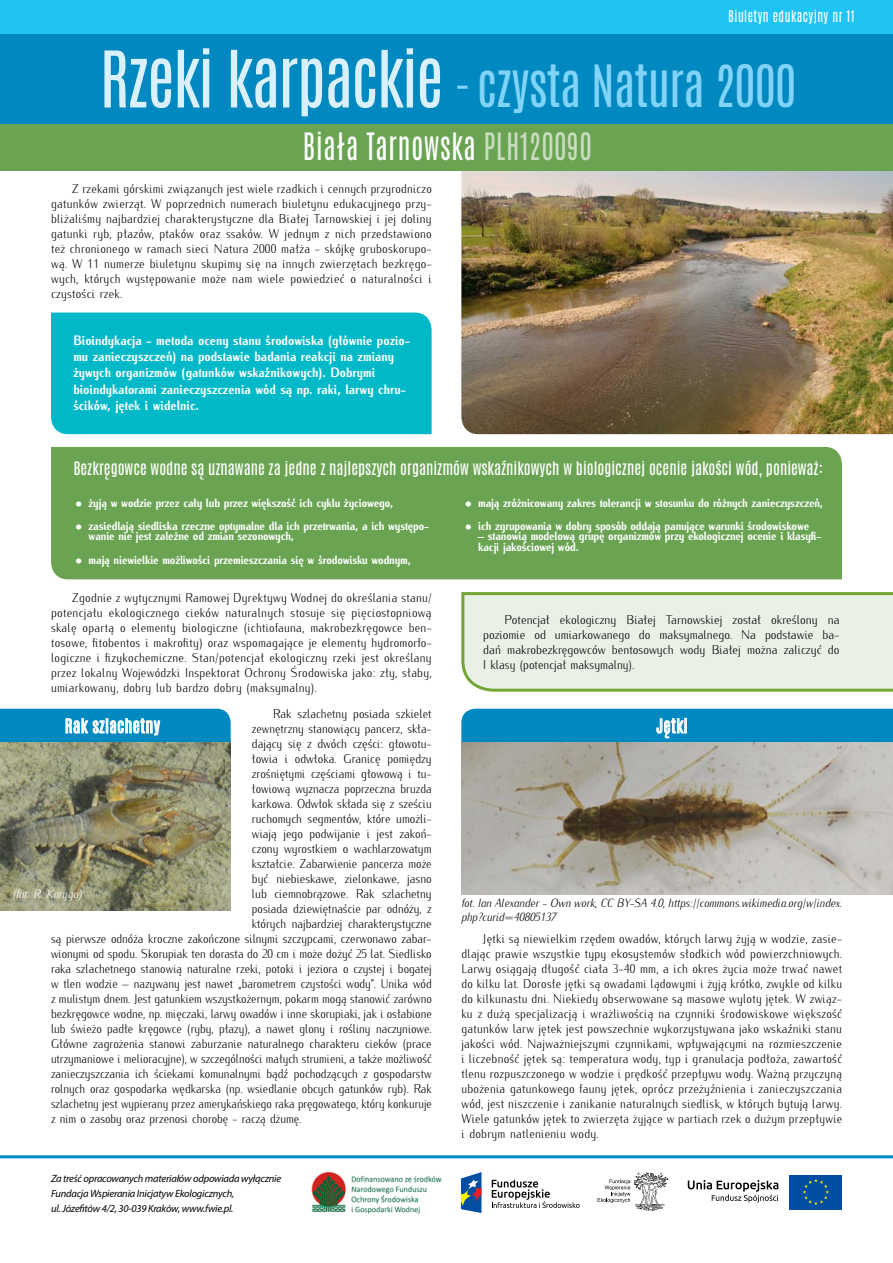
<style>
.page{position:relative;width:893px;height:1263px;background:#fff}
.page>*{position:absolute;margin:0;border:0;box-sizing:border-box;transform-origin:0 0}
.t1{font:66.3px "Antonio";letter-spacing:-.025em;color:#daf1fd;scale:.95 1}
.t2{font:48.75px "Antonio";letter-spacing:-.01em;color:#81d4f7;scale:.95 1}
.t3{font:31.5px "Antonio";letter-spacing:.03em;color:#fff;scale:.85 1}
.t4{font:16.5px "Antonio";letter-spacing:.02em;color:#fff}
.t5{font:15.45px "Antonio";color:#fff}
.t6{font:800 13.5px/16.2px "Iwona Cond";color:#fff}
.t7{font:13.5px "Antonio";letter-spacing:.04em;color:#fff;scale:.91 1}
.t8{font:300 12.75px/15px "Iwona Cond";color:#000;text-align:justify}
.t9{font:300 12.75px "Iwona Cond";color:#000;scale:.96 1}
.t10{font:800 12px/10.5px "Iwona Cond";letter-spacing:-.015em;color:#fff}
.t11{font:italic 300 12px/13.5px "Iwona Cond";color:#000}
.t12{font:italic 300 12px "Iwona Cond";color:#fff}
.t13{font:italic 10.5px/15px "Myriad Pro";letter-spacing:-.02em;color:#000}
.s1{color:#caddc1}
</style>
<div class="page">
<svg style="left:461px;top:592px;width:432px;height:100px;background:#e1ebda"></svg>
<img style="left:461px;top:171px;width:432px;height:263px">
<div style="left:0;top:33px;width:893px;height:91px;background:#0089c0"></div>
<div style="left:0;top:124px;width:893px;height:47px;background:#6aa453"></div>
<div style="left:0;top:0;width:893px;height:33px;background:#20c4f4"></div>
<div style="left:51px;top:313px;width:381px;height:121px;background:#00b9c8"></div>
<svg style="left:598px;top:1172px;width:70px;height:39px"></svg>
<div style="left:790px;top:1175px;width:52px;height:34px;background:#034ea2"></div>
<svg style="left:803px;top:1179px;width:26px;height:26px"></svg>
<svg style="left:688px;top:1180px;width:90px;height:22px"></svg>
<svg style="left:461px;top:1172px;width:20px;height:41px"></svg>
<svg style="left:492px;top:1180px;width:88px;height:28px"></svg>
<hr style="left:0;top:1155px;width:893px;height:3px;background:#0089c0">
<div style="left:51px;top:447px;width:791px;height:132px;background:#6aa453"></div>
<svg style="left:0;top:709px;width:231px;height:34px;background:#1c94c3"></svg>
<img style="left:0;top:743px;width:231px;height:168px">
<div style="left:461px;top:709px;width:432px;height:34px;background:#0089c0"></div>
<img style="left:461px;top:743px;width:432px;height:151px">
<img style="left:311px;top:1172px;width:131px;height:42px">
<p class="t7" style="left:728px;top:6px;width:140px">Biuletyn edukacyjny nr 11</p>
<h1 class="t1" style="left:100px;top:30px;width:363px">Rzeki karpackie</h1>
<h2 class="t2" style="left:456px;top:51px;width:360px">- czysta Natura 2000</h2>
<h3 class="t3" style="left:303px;top:123px;width:341px">Biała Tarnowska <span class="s1">PLH120090</span></h3>
<p class="t8" style="left:51px;top:180px;width:382px;text-indent:21px">Z rzekami górskimi związanych jest wiele rzadkich i cennych przyrodniczo gatunków zwierząt. W poprzednich numerach biuletynu edukacyjnego przy&shy;bliżaliśmy najbardziej charakterystyczne dla Białej Tarnowskiej i jej doliny gatunki ryb, płazów, ptaków oraz ssaków. W jednym z nich przedstawiono też chronionego w ramach sieci Natura 2000 małża - skójkę gruboskorupo&shy;wą. W 11 numerze biuletynu skupimy się na innych zwierzętach bezkręgo&shy;wych, których występowanie może nam wiele powiedzieć o naturalności i czystości rzek.</p>
<p class="t6" style="left:73px;top:331px;width:338px">Bioindykacja - metoda oceny stanu środowiska (głównie pozio&shy;mu zanieczyszczeń) na podstawie badania reakcji na zmiany żywych organizmów (gatunków wskaźnikowych). Dobrymi bioindykatorami zanieczyszczenia wód są np. raki, larwy chru&shy;ścików, jętek i widelnic.</p>
<p class="t5" style="left:73px;top:457px;width:751px">Bezkręgowce wodne są uznawane za jedne z najlepszych organizmów wskaźnikowych w biologicznej ocenie jakości wód, ponieważ:</p>
<p class="t10" style="left:76px;top:497px;width:319px">• żyją w wodzie przez cały lub przez większość ich cyklu życiowego,</p>
<p class="t10" style="left:89px;top:520px;width:342px;text-indent:-13px">• zasiedlają siedliska rzeczne optymalne dla ich przetrwania, a ich występo&shy;wanie nie jest zależne od zmian sezonowych,</p>
<p class="t10" style="left:76px;top:554px;width:336px">• mają niewielkie możliwości przemieszczania się w środowisku wodnym,</p>
<p class="t8" style="left:51px;top:589px;width:382px;text-indent:21px">Zgodnie z wytycznymi Ramowej Dyrektywy Wodnej do określania stanu/ potencjału ekologicznego cieków naturalnych stosuje się pięciostopniową skalę opartą o elementy biologiczne (ichtiofauna, makrobezkręgowce ben&shy;tosowe, fitobentos i makrofity) oraz wspomagające je elementy hydromorfo&shy;logiczne i fizykochemiczne. Stan/potencjał ekologiczny rzeki jest określany przez lokalny Wojewódzki Inspektorat Ochrony Środowiska jako: zły, słaby, umiarkowany, dobry lub bardzo dobry (maksymalny).</p>
<p class="t8" style="left:273px;top:705px;width:160px">Rak szlachetny posiada szkielet</p>
<p class="t8" style="left:252px;top:720px;width:181px">zewnętrzny stanowiący pancerz, skła-</p>
<p class="t8" style="left:252px;top:735px;width:181px">dający się z dwóch części: głowotu-</p>
<p class="t8" style="left:252px;top:750px;width:181px">łowia i odwłoka. Granicę pomiędzy</p>
<p class="t8" style="left:252px;top:765px;width:181px">zrośniętymi częściami głowową i tu-</p>
<p class="t8" style="left:252px;top:780px;width:181px">łowiową wyznacza poprzeczna bruzda</p>
<p class="t8" style="left:252px;top:795px;width:181px">karkowa. Odwłok składa się z sześciu</p>
<p class="t8" style="left:252px;top:810px;width:181px">ruchomych segmentów, które umożli-</p>
<p class="t8" style="left:252px;top:825px;width:181px">wiają jego podwijanie i jest zakoń-</p>
<p class="t8" style="left:252px;top:840px;width:181px">czony wyrostkiem o wachlarzowatym</p>
<p class="t8" style="left:252px;top:855px;width:181px">kształcie. Zabarwienie pancerza może</p>
<p class="t8" style="left:252px;top:870px;width:181px">być niebieskawe, zielonkawe, jasno</p>
<p class="t8" style="left:252px;top:885px;width:181px">lub ciemnobrązowe. Rak szlachetny</p>
<p class="t8" style="left:252px;top:900px;width:181px">posiada dziewiętnaście par odnóży, z</p>
<p class="t8" style="left:252px;top:915px;width:181px">których najbardziej charakterystyczne</p>
<p class="t8" style="left:51px;top:930px;width:382px">są pierwsze odnóża kroczne zakończone silnymi szczypcami, czerwonawo zabar-</p>
<p class="t8" style="left:51px;top:945px;width:382px">wionymi od spodu. Skorupiak ten dorasta do 20 cm i może dożyć 25 lat. Siedlisko</p>
<p class="t8" style="left:51px;top:960px;width:382px">raka szlachetnego stanowią naturalne rzeki, potoki i jeziora o czystej i bogatej</p>
<p class="t8" style="left:51px;top:975px;width:382px">w tlen wodzie – nazywany jest nawet „barometrem czystości wody”. Unika wód</p>
<p class="t8" style="left:51px;top:990px;width:382px">z mulistym dnem. Jest gatunkiem wszystkożernym, pokarm mogą stanowić zarówno</p>
<p class="t8" style="left:51px;top:1005px;width:382px">bezkręgowce wodne, np. mięczaki, larwy owadów i inne skorupiaki, jak i osłabione</p>
<p class="t8" style="left:51px;top:1020px;width:382px">lub świeżo padłe kręgowce (ryby, płazy), a nawet glony i rośliny naczyniowe.</p>
<p class="t8" style="left:51px;top:1035px;width:382px">Główne zagrożenia stanowi zaburzanie naturalnego charakteru cieków (prace</p>
<p class="t8" style="left:51px;top:1050px;width:382px">utrzymaniowe i melioracyjne), w szczególności małych strumieni, a także możliwość</p>
<p class="t8" style="left:51px;top:1065px;width:382px">zanieczyszczania ich ściekami komunalnymi bądź pochodzących z gospodarstw</p>
<p class="t8" style="left:51px;top:1080px;width:382px">rolnych oraz gospodarka wędkarska (np. wsiedlanie obcych gatunków ryb). Rak</p>
<p class="t9" style="left:51px;top:1094px;width:398px">szlachetny jest wypierany przez amerykańskiego raka pręgowatego, który konkuruje</p>
<p class="t8" style="left:51px;top:1110px;width:252px">z nim o zasoby oraz przenosi chorobę - raczą dżumę.</p>
<p class="t4" style="left:65px;top:714px;width:97px">Rak szlachetny</p>
<p class="t12" style="left:13px;top:884px;width:71px">(fot. R. Koryga)</p>
<p class="t13" style="left:51px;top:1171px;width:232px">Za treść opracowanych materiałów odpowiada wyłącznie<br>Fundacja Wspierania Inicjatyw Ekologicznych,<br>ul. Józefitów 4/2, 30-039 Kraków, www.fwie.pl.</p>
<p class="t10" style="left:465px;top:497px;width:359px">• mają zróżnicowany zakres tolerancji w stosunku do różnych zanieczyszczeń,</p>
<p class="t10" style="left:465px;top:520px;width:345px">• ich zgrupowania w dobry sposób oddają panujące warunki środowiskowe</p>
<p class="t10" style="left:478px;top:530px;width:344px">– stanowią modelową grupę organizmów przy ekologicznej ocenie i klasyfi&shy;kacji jakościowej wód.</p>
<p class="t8" style="left:483px;top:611px;width:358px;text-indent:21px">Potencjał ekologiczny Białej Tarnowskiej został określony na poziomie od umiarkowanego do maksymalnego. Na podstawie ba&shy;dań makrobezkręgowców bentosowych wody Białej można zaliczyć do I klasy (potencjał maksymalny).</p>
<p class="t4" style="left:656px;top:714px;width:33px">Jętki</p>
<p class="t11" style="left:461px;top:895px;width:382px">fot. Ian Alexander - Own work, CC BY-SA 4.0, https://commons.wikimedia.org/w/index. php?curid=40805137</p>
<p class="t8" style="left:461px;top:930px;width:382px;text-indent:21px">Jętki są niewielkim rzędem owadów, których larwy żyją w wodzie, zasie&shy;dlając prawie wszystkie typy ekosystemów słodkich wód powierzchniowych.<br>Larwy osiągają długość ciała 3-40 mm, a ich okres życia może trwać nawet do kilku lat. Dorosłe jętki są owadami lądowymi i żyją krótko, zwykle od kilku do kilkunastu dni. Niekiedy obserwowane są masowe wyloty jętek. W związ&shy;ku z dużą specjalizacją i wrażliwością na czynniki środowiskowe większość gatunków larw jętek jest powszechnie wykorzystywana jako wskaźniki stanu jakości wód. Najważniejszymi czynnikami, wpływającymi na rozmieszczenie i liczebność jętek są: temperatura wody, typ i granulacja podłoża, zawartość tlenu rozpuszczonego w wodzie i prędkość przepływu wody. Ważną przyczyną ubożenia gatunkowego fauny jętek, oprócz przeżyźnienia i zanieczyszczania wód, jest niszczenie i zanikanie naturalnych siedlisk, w których bytują larwy.<br>Wiele gatunków jętek to zwierzęta żyjące w partiach rzek o dużym przepływie i dobrym natlenieniu wody.</p>
</div>
